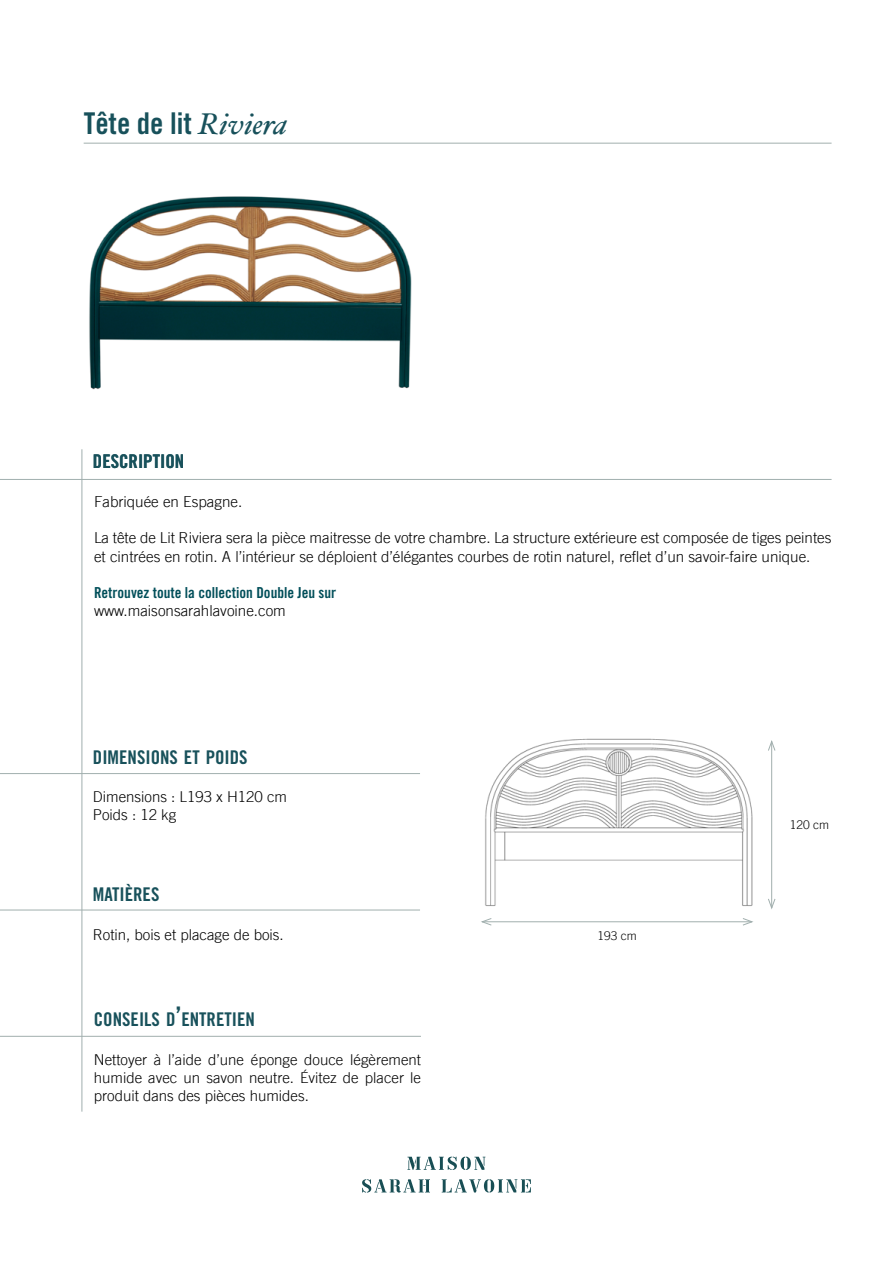
<style>
.page{position:relative;width:893px;height:1263px;background:#fff}
.page>*{position:absolute;margin:0;border:0;box-sizing:border-box;transform-origin:0 0}
.t1{font:30px "Trade Gothic Bold Cond Twenty";color:#18515b}
.t2{font:18.9px "Trade Gothic Bold Cond Twenty";color:#18515b}
.t3{font:300 15.15px/18.1px "Trade Gothic LT";color:#000}
.t4{font:15.15px "Trade Gothic Bold Cond Twenty";color:#004e59}
.t5{font:300 15px/18px "Trade Gothic LT";color:#000}
.t6{font:300 12px "Trade Gothic LT";color:#000}
.s1{font-family:"Hoefler Text";font-style:italic}
.s2{font-size:27px}
</style>
<div class="page">
<svg style="left:407px;top:1157px;width:78px;height:13px"></svg>
<svg style="left:362px;top:1179px;width:68px;height:13px"></svg>
<svg style="left:442px;top:1179px;width:89px;height:13px"></svg>
<hr style="left:82px;top:449px;width:1px;height:662px;background:#a1afae">
<hr style="left:84px;top:143px;width:748px;height:1px;background:#a1afae">
<hr style="left:0;top:910px;width:420px;height:1px;background:#a1afae">
<hr style="left:0;top:773px;width:420px;height:1px;background:#a1afae">
<hr style="left:0;top:479px;width:832px;height:1px;background:#a1afae">
<hr style="left:0;top:1036px;width:421px;height:1px;background:#a1afae">
<hr style="left:771px;top:741px;width:1px;height:167px;background:#a1afae">
<svg style="left:768px;top:898px;width:8px;height:11px"></svg>
<svg style="left:768px;top:740px;width:8px;height:11px"></svg>
<hr style="left:482px;top:921px;width:270px;height:1px;background:#a1afae">
<svg style="left:481px;top:918px;width:11px;height:8px"></svg>
<svg style="left:742px;top:918px;width:11px;height:8px"></svg>
<img style="left:485px;top:738px;width:268px;height:168px">
<img style="left:89px;top:196px;width:323px;height:194px">
<h1 class="t1" style="left:84px;top:105px;width:205px">Tête de lit <span class="s1">Riviera</span></h1>
<p class="t2" style="left:93px;top:450px;width:93px">DESCRIPTION</p>
<p class="t3" style="left:94px;top:492px;width:150px">Fabriquée en Espagne.</p>
<p class="t3" style="left:94px;top:529px;width:739px">La tête de Lit Riviera sera la pièce maitresse de votre chambre. La structure extérieure est composée de tiges peintes et cintrées en rotin. A l’intérieur se déploient d’élégantes courbes de rotin naturel, reflet d’un savoir-faire unique.</p>
<p class="t4" style="left:94px;top:583px;width:244px">Retrouvez toute la collection Double Jeu sur</p>
<p class="t3" style="left:94px;top:601px;width:193px">www.maisonsarahlavoine.com</p>
<p class="t2" style="left:93px;top:745px;width:156px">DIMENSIONS ET POIDS</p>
<p class="t5" style="left:93px;top:788px;width:196px">Dimensions : L193 x H120 cm<br>Poids : 12 kg</p>
<p class="t2" style="left:93px;top:883px;width:68px">MATIÈRES</p>
<p class="t5" style="left:93px;top:925px;width:192px">Rotin, bois et placage de bois.</p>
<p class="t2" style="left:94px;top:1008px;width:163px">CONSEILS D<span class="s2">’</span>ENTRETIEN</p>
<p class="t5" style="left:94px;top:1050px;width:329px;text-align:justify">Nettoyer à l’aide d’une éponge douce légèrement humide avec un savon neutre. Évitez de placer le produit dans des pièces humides.</p>
<p class="t6" style="left:597px;top:929px;width:41px">193 cm</p>
<p class="t6" style="left:790px;top:818px;width:41px">120 cm</p>
</div>
